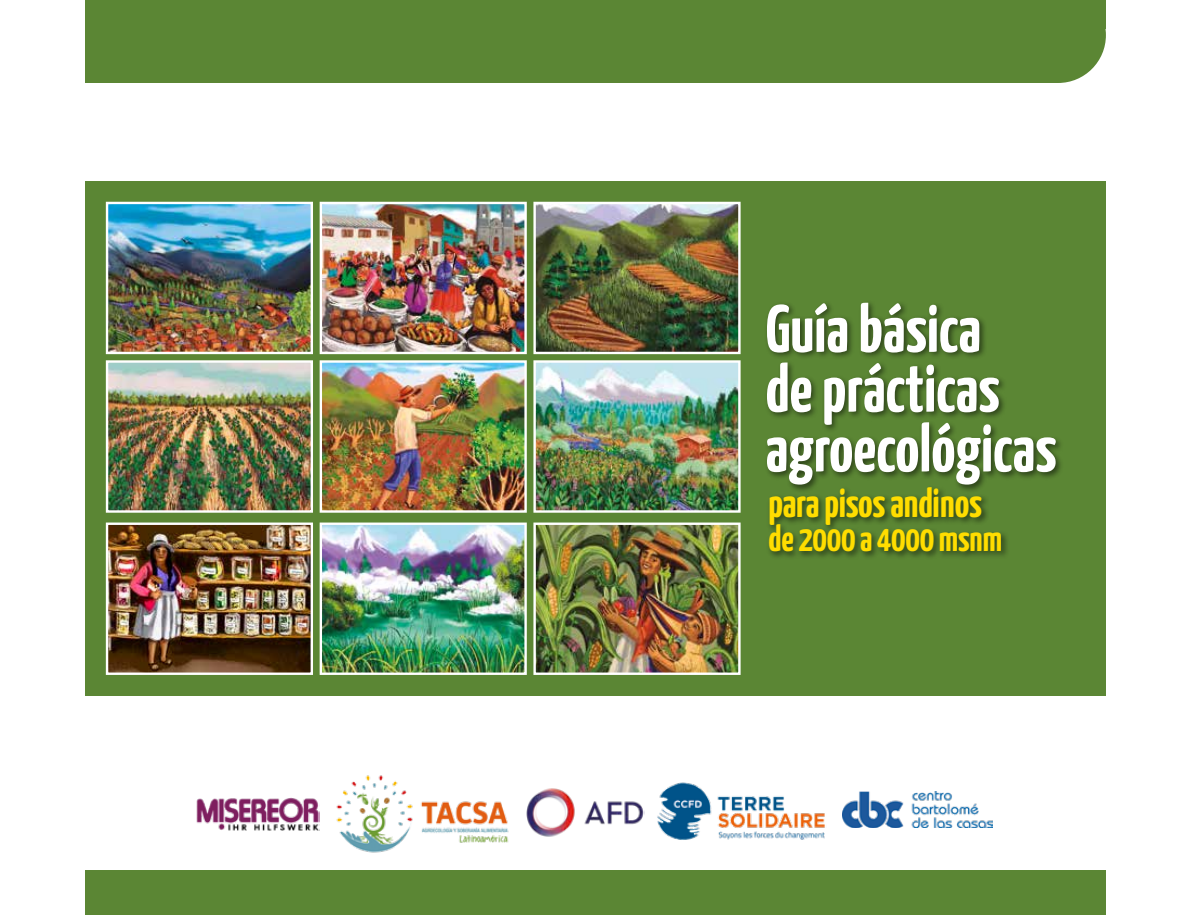
<style>
.page{position:relative;width:1191px;height:915px;background:#fff}
.page>*{position:absolute;margin:0;border:0;box-sizing:border-box;transform-origin:0 0}
.t1{font:700 66.75px/59.7px "Yanone Kaffeesatz";color:#fff}
.t2{font:700 40.5px "Yanone Kaffeesatz";letter-spacing:-.01em;color:#fd0}
.t3{font:700 36.45px "Yanone Kaffeesatz";letter-spacing:-.01em;color:#fd0}
</style>
<div class="page">
<div style="left:85px;top:181px;width:1021px;height:514px;background:#5b8634"></div>
<div style="left:85px;top:870px;width:1021px;height:44px;background:#5b8634"></div>
<img style="left:196px;top:797px;width:124px;height:34px">
<img style="left:526px;top:788px;width:119px;height:49px">
<img style="left:657px;top:782px;width:168px;height:57px">
<img style="left:842px;top:791px;width:150px;height:36px">
<img style="left:336px;top:775px;width:173px;height:78px">
<div style="left:140px;top:29px;width:966px;height:54px;background:#5b8634"></div>
<div style="left:86px;top:0;width:1020px;height:29px;background:#5b8634"></div>
<div style="left:85px;top:0;width:55px;height:83px;background:#5b8634"></div>
<div style="left:764px;top:300px;width:300px;height:193px;background:#000;opacity:.5"></div>
<div style="left:766px;top:485px;width:243px;height:75px;background:#000;opacity:.5"></div>
<img style="left:109px;top:205px;width:201px;height:146px">
<div style="left:106px;top:202px;width:207px;height:152px;border:2px solid #fff"></div>
<img style="left:109px;top:363px;width:201px;height:146px">
<div style="left:106px;top:360px;width:207px;height:152px;border:2px solid #fff"></div>
<img style="left:109px;top:525px;width:201px;height:146px">
<div style="left:106px;top:522px;width:207px;height:152px;border:2px solid #fff"></div>
<img style="left:323px;top:205px;width:201px;height:146px">
<div style="left:320px;top:202px;width:207px;height:152px;border:2px solid #fff"></div>
<img style="left:323px;top:363px;width:201px;height:146px">
<div style="left:320px;top:360px;width:207px;height:152px;border:2px solid #fff"></div>
<img style="left:323px;top:525px;width:201px;height:146px">
<div style="left:320px;top:522px;width:207px;height:152px;border:2px solid #fff"></div>
<img style="left:536px;top:205px;width:201px;height:146px">
<div style="left:533px;top:202px;width:207px;height:152px;border:2px solid #fff"></div>
<img style="left:536px;top:363px;width:201px;height:146px">
<div style="left:533px;top:360px;width:207px;height:152px;border:2px solid #fff"></div>
<img style="left:536px;top:525px;width:201px;height:146px">
<div style="left:533px;top:522px;width:207px;height:152px;border:2px solid #fff"></div>
<p class="t1" style="left:765px;top:298px;width:292px">Guía básica<br>de prácticas agroecológicas</p>
<p class="t2" style="left:768px;top:478px;width:215px">para pisos andinos</p>
<p class="t3" style="left:768px;top:516px;width:235px">de 2000 a 4000 msnm</p>
</div>
